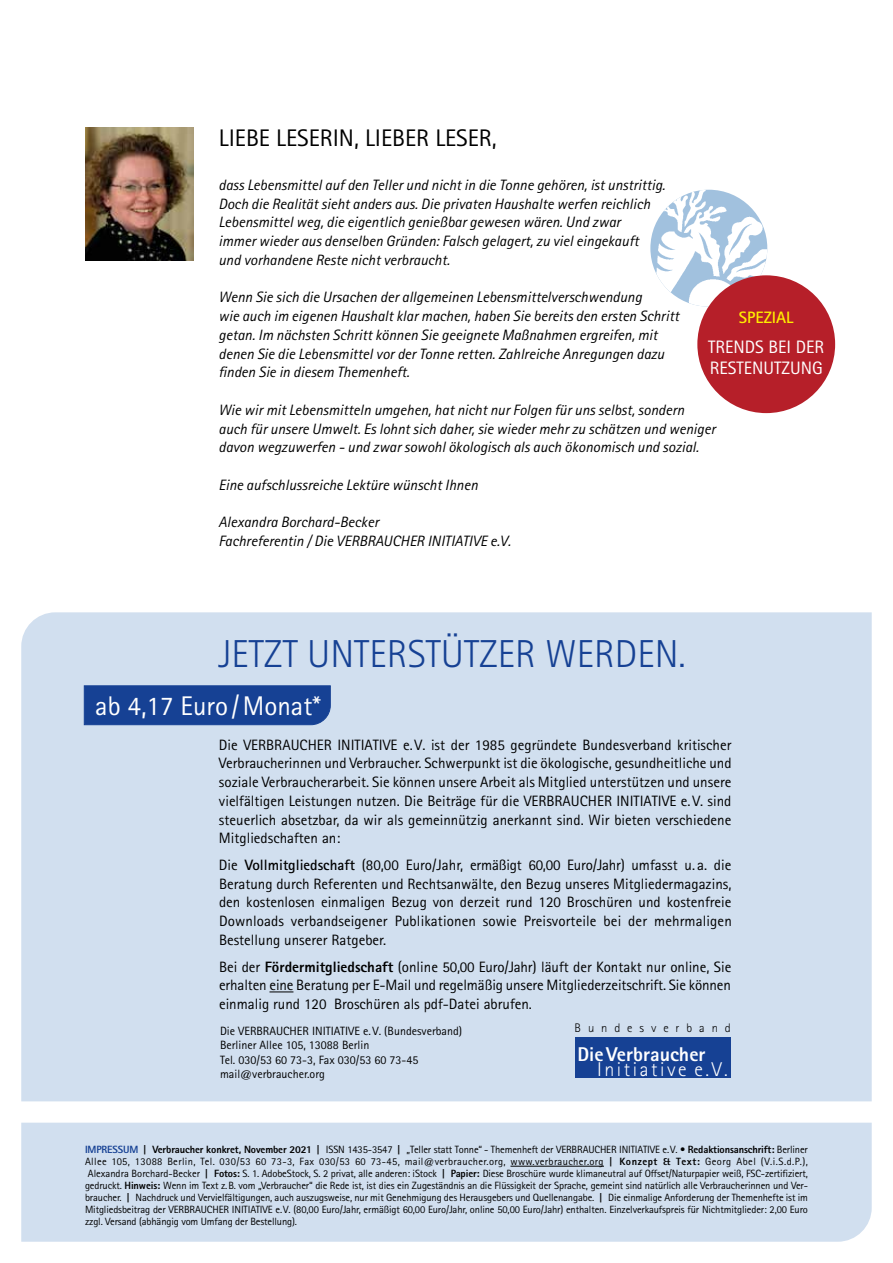
<style>
.page{position:relative;width:893px;height:1263px;background:#fff}
.page>*{position:absolute;margin:0;border:0;box-sizing:border-box;transform-origin:0 0}
.t1{font:300 39px "Rotis Sans Serif";color:#164194}
.t2{font:27px "Rotis Sans Serif";color:#fff}
.t3{font:24px "Rotis Sans Serif";color:#000}
.t4{font:800 19.95px "Rotis Sans Serif";color:#fff}
.t5{font:300 19.95px "Rotis Sans Serif";letter-spacing:.13em;color:#fff}
.t6{font:18px/21.6px "Rotis Sans Serif";color:#fff}
.t7{font:700 18px "Rotis Sans Serif";color:#000}
.t8{font:700 16.5px "Rotis Sans Serif";color:#ffed00}
.t9{font:15px/18.8px "Rotis Sans Serif";color:#000;text-align:justify}
.t10{font:italic 15px/18.8px "Rotis Sans Serif";color:#000}
.t11{font:300 12.45px "Rotis Sans Serif";color:#000}
.t12{font:12px/14.4px "Rotis Sans Serif";color:#000}
.t13{font:10.5px/12px "Rotis Sans Serif";letter-spacing:-.01em;color:#000;text-align:justify}
.t14{font:300 9px "Rotis Sans Serif";letter-spacing:.03em;color:#000}
.s1{font-weight:700}
.s2{font-weight:800}
.s3{font-weight:800;color:#164194}
</style>
<div class="page">
<img style="left:650px;top:190px;width:117px;height:117px;border-radius:58px">
<div style="left:21px;top:1123px;width:851px;height:119px;background:#d1dfef"></div>
<div style="left:21px;top:612px;width:851px;height:489px;background:#d1dfef"></div>
<div style="left:84px;top:685px;width:247px;height:40px;background:#164194"></div>
<div style="left:575px;top:1037px;width:156px;height:41px;background:#164194"></div>
<hr style="left:510px;top:1166px;width:94px;height:1px;background:#000">
<svg style="left:269px;top:991px;width:24px;height:1px"></svg>
<img style="left:85px;top:128px;width:108px;height:132px">
<div style="left:697px;top:275px;width:138px;height:138px;background:#b61f29;border-radius:50%"></div>
<h3 class="t3" style="left:219px;top:124px;width:279px">LIEBE LESERIN, LIEBER LESER,</h3>
<p class="t10" style="left:218px;top:176px;width:448px">dass Lebensmittel auf den Teller und nicht in die Tonne gehören, ist unstrittig.<br>Doch die Realität sieht anders aus. Die privaten Haushalte werfen reichlich Lebensmittel weg, die eigentlich genießbar gewesen wären. Und zwar<br>immer wieder aus denselben Gründen: Falsch gelagert, zu viel eingekauft<br>und vorhandene Reste nicht verbraucht.</p>
<p class="t10" style="left:218px;top:288px;width:462px">Wenn Sie sich die Ursachen der allgemeinen Lebensmittelverschwendung<br>wie auch im eigenen Haushalt klar machen, haben Sie bereits den ersten Schritt getan. Im nächsten Schritt können Sie geeignete Maßnahmen ergreifen, mit denen Sie die Lebensmittel vor der Tonne retten. Zahlreiche Anregungen dazu finden Sie in diesem Themenheft.</p>
<p class="t10" style="left:218px;top:401px;width:498px">Wie wir mit Lebensmitteln umgehen, hat nicht nur Folgen für uns selbst, sondern auch für unsere Umwelt. Es lohnt sich daher, sie wieder mehr zu schätzen und weniger davon wegzuwerfen - und zwar sowohl ökologisch als auch ökonomisch und sozial.</p>
<h3 class="t10" style="left:218px;top:476px;width:261px">Eine aufschlussreiche Lektüre wünscht Ihnen</h3>
<h3 class="t10" style="left:218px;top:513px;width:294px">Alexandra Borchard-Becker<br>Fachreferentin / Die VERBRAUCHER INITIATIVE e.V.</h3>
<h3 class="t8" style="left:739px;top:307px;width:56px">SPEZIAL</h3>
<h3 class="t6" style="left:708px;top:336px;width:117px">TRENDS BEI DER<br>RESTENUTZUNG</h3>
<h1 class="t1" style="left:218px;top:631px;width:469px">JETZT UNTERSTÜTZER WERDEN.</h1>
<h2 class="t2" style="left:95px;top:690px;width:227px">ab 4,17 Euro /Monat*</h2>
<p class="t9" style="left:219px;top:735px;width:514px">Die VERBRAUCHER INITIATIVE e.V. ist der 1985 gegründete Bundesverband kritischer Verbraucherinnen und Verbraucher. Schwerpunkt ist die ökologische, gesundheitliche und soziale Verbraucherarbeit. Sie können unsere Arbeit als Mitglied unterstützen und unsere vielfältigen Leistungen nutzen. Die Beiträge für die VERBRAUCHER INITIATIVE e.V. sind steuerlich absetzbar, da wir als gemeinnützig anerkannt sind. Wir bieten verschiedene Mitgliedschaften an:</p>
<p class="t9" style="left:219px;top:855px;width:514px">Die <span class="s1">Vollmitgliedschaft</span> (80,00 Euro/Jahr, ermäßigt 60,00 Euro/Jahr) umfasst u. a. die Beratung durch Referenten und Rechtsanwälte, den Bezug unseres Mitgliedermagazins, den kostenlosen einmaligen Bezug von derzeit rund 120 Broschüren und kostenfreie Downloads verbandseigener Publikationen sowie Preisvorteile bei der mehrmaligen Bestellung unserer Ratgeber.</p>
<p class="t9" style="left:219px;top:957px;width:514px">Bei der <span class="s2">Fördermitgliedschaft</span> (online 50,00 Euro/Jahr) läuft der Kontakt nur online, Sie erhalten eine Beratung per E-Mail und regelmäßig unsere Mitgliederzeitschrift. Sie können einmalig rund 120 Broschüren als pdf-Datei abrufen.</p>
<p class="t12" style="left:220px;top:1023px;width:244px">Die VERBRAUCHER INITIATIVE e.V. (Bundesverband)<br>Berliner Allee 105, 13088 Berlin<br>Tel. 030/53 60 73-3, Fax 030/53 60 73-45 mail@verbraucher.org</p>
<p class="t11" style="left:575px;top:1021px;width:158px">B u n d e s v e r b a n d</p>
<h3 class="t4" style="left:577px;top:1041px;width:130px">DieVerbraucher</h3>
<h3 class="t5" style="left:597px;top:1058px;width:132px">Initiative e.V.</h3>
<p class="t13" style="left:85px;top:1143px;width:724px"><span class="s3">IMPRESSUM</span> <span class="s1">|</span> <span class="s2">Verbraucher konkret, November 2021</span> <span class="s1">|</span> ISSN 1435-3547 <span class="s1">|</span> „Teller statt Tonne“ - Themenheft der VERBRAUCHER INITIATIVE e.V. • <span class="s2">Redaktionsanschrift:</span> Berliner Allee 105, 13088 Berlin, Tel. 030/53 60 73-3, Fax 030/53 60 73-45, mail@verbraucher.org, www.verbraucher.org <span class="s1">|</span> <span class="s2">Konzept &amp; Text:</span> Georg Abel (V.i.S.d.P.), Alexandra Borchard-Becker <span class="s1">|</span> <span class="s2">Fotos:</span> S. 1. AdobeStock, S. 2 privat, alle anderen: iStock <span class="s1">|</span> <span class="s2">Papier:</span> Diese Broschüre wurde klimaneutral auf Offset/Naturpapier weiß, FSC-zertifiziert, gedruckt. <span class="s2">Hinweis:</span> Wenn im Text z.B. vom „Verbraucher“ die Rede ist, ist dies ein Zugeständnis an die Flüssigkeit der Sprache, gemeint sind natürlich alle Verbraucherinnen und Ver&shy;braucher. <span class="s1">|</span> Nachdruck und Vervielfältigungen, auch auszugsweise, nur mit Genehmigung des Herausgebers und Quellenangabe. <span class="s1">|</span> Die einmalige Anforderung der Themenhefte ist im Mitgliedsbeitrag der VERBRAUCHER INITIATIVE e.V. (80,00 Euro/Jahr, ermäßigt 60,00 Euro/Jahr, online 50,00 Euro/Jahr) enthalten. Einzelverkaufspreis für Nichtmitglieder: 2,00 Euro zzgl. Versand (abhängig vom Umfang der Bestellung).</p>
<h3 class="t7" style="left:85px;top:1195px;width:11px">2</h3>
<p class="t14" style="left:128px;top:1203px;width:114px">VERBRAUCHER INITIATIVE e. V.</p>
</div>
